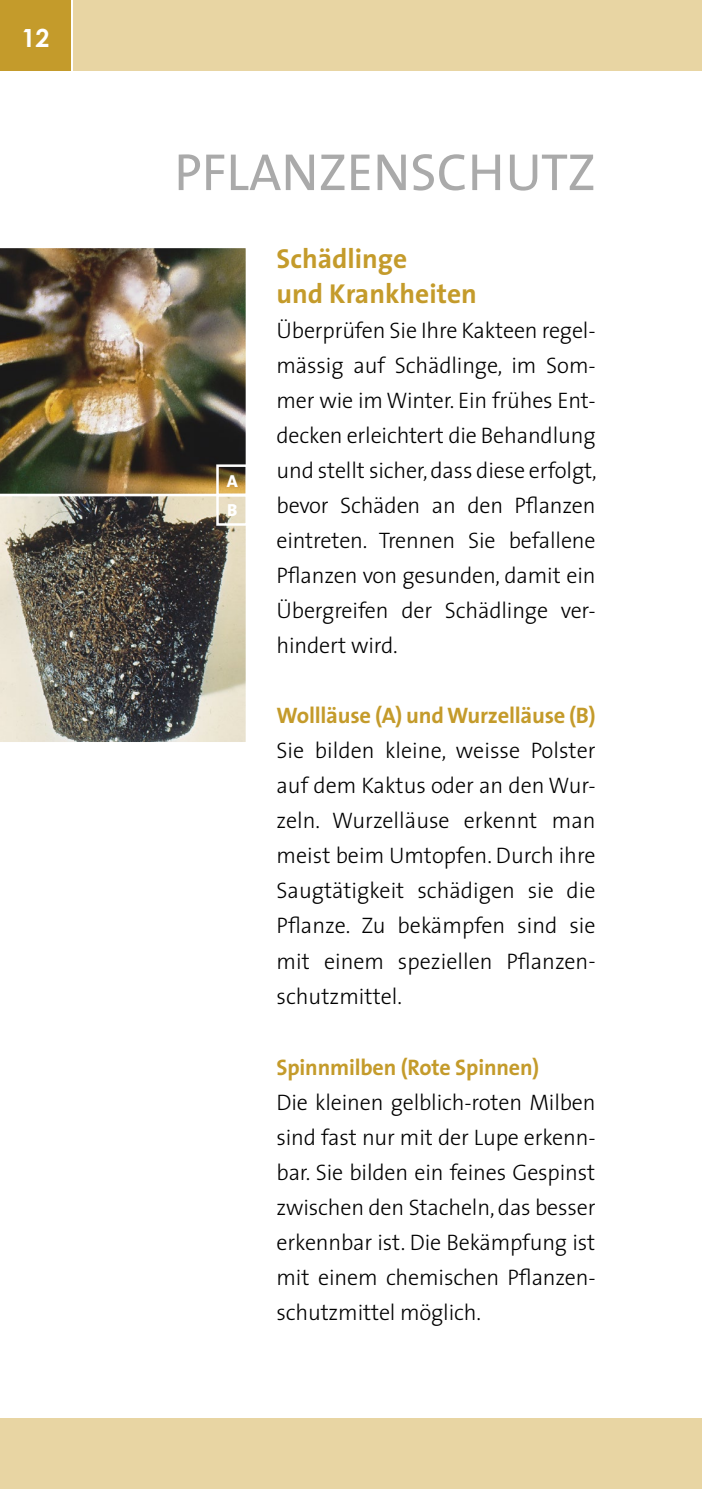
<style>
.page{position:relative;width:702px;height:1489px;background:#fff}
.page>*{position:absolute;margin:0;border:0;box-sizing:border-box;transform-origin:0 0}
.t1{font:52.5px "The Sans";color:#aaa}
.t2{font:700 27.5px/35px "The Sans";color:#c49b2b}
.t3{font:700 25px "Century Gothic";color:#fff}
.t4{font:300 22.5px/35px "The Sans";letter-spacing:-.01em;color:#000;text-align:justify}
.t5{font:700 22.5px "The Sans";letter-spacing:-.01em;color:#c49b2b}
.t6{font:17.5px/29.5px "The Sans Extra Bold Caps";color:#fff}
</style>
<div class="page">
<div style="left:0;top:0;width:71px;height:71px;background:#c49b2b"></div>
<div style="left:73px;top:0;width:629px;height:71px;background:#e8d5a3"></div>
<div style="left:0;top:1417px;width:702px;height:71px;background:#e8d5a3"></div>
<img style="left:0;top:248px;width:246px;height:244px">
<img style="left:0;top:492px;width:246px;height:250px">
<div style="left:216px;top:464px;width:32px;height:32px;border:2px solid #fff"></div>
<div style="left:216px;top:494px;width:32px;height:31px;border:2px solid #fff"></div>
<p class="t3" style="left:21px;top:22px;width:29px">12</p>
<h1 class="t1" style="left:174px;top:129px;width:423px">PFLANZENSCHUTZ</h1>
<p class="t6" style="left:227px;top:465px;width:13px">A<br>B</p>
<p class="t2" style="left:276px;top:240px;width:202px">Schädlinge<br>und Krankheiten</p>
<p class="t4" style="left:276px;top:312px;width:321px">Überprüfen Sie Ihre Kakteen regel&shy;mässig auf Schädlinge, im Som&shy;mer wie im Winter. Ein frühes Ent&shy;decken erleichtert die Behandlung und stellt sicher, dass diese erfolgt, bevor Schäden an den Pflanzen eintreten. Trennen Sie befallene Pflanzen von gesunden, damit ein Übergreifen der Schädlinge ver&shy;hindert wird.</p>
<p class="t5" style="left:276px;top:696px;width:320px">Wollläuse (A) und Wurzelläuse (B)</p>
<p class="t4" style="left:276px;top:732px;width:320px">Sie bilden kleine, weisse Polster auf dem Kaktus oder an den Wur&shy;zeln. Wurzelläuse erkennt man meist beim Umtopfen. Durch ihre Saugtätigkeit schädigen sie die Pflanze. Zu bekämpfen sind sie mit einem speziellen Pflanzen&shy;schutzmittel.</p>
<p class="t5" style="left:276px;top:1047px;width:264px">Spinnmilben (Rote Spinnen)</p>
<p class="t4" style="left:276px;top:1083px;width:320px">Die kleinen gelblich-roten Milben sind fast nur mit der Lupe erkenn&shy;bar. Sie bilden ein feines Gespinst zwischen den Stacheln, das besser erkennbar ist. Die Bekämpfung ist mit einem chemischen Pflanzen&shy;schutzmittel möglich.</p>
</div>
